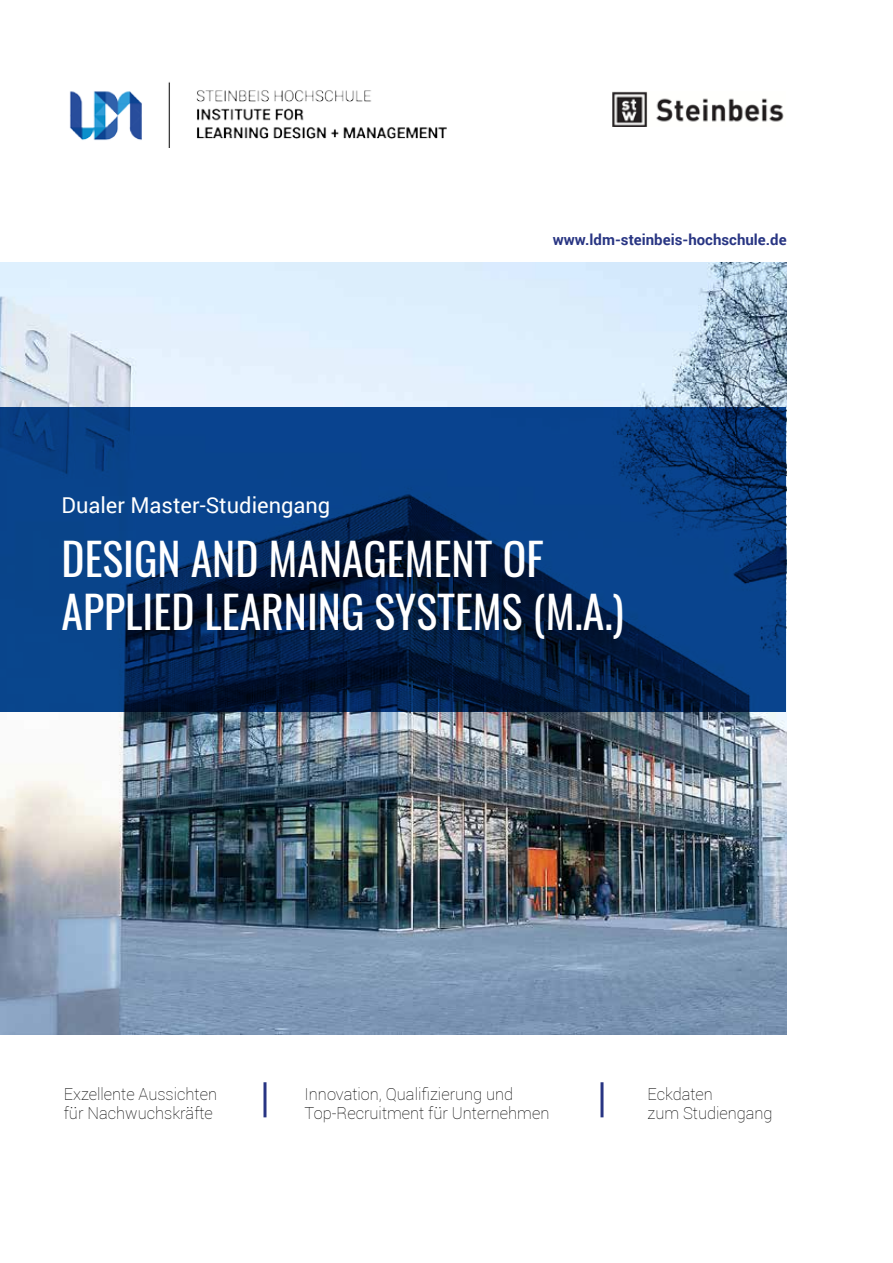
<style>
.page{position:relative;width:893px;height:1263px;background:#fff}
.page>*{position:absolute;margin:0;border:0;box-sizing:border-box;transform-origin:0 0}
.t1{font:43.8px/52.5px "Oswald";color:#fff}
.t2{font:21.9px "Roboto";color:#fff}
.t3{font:100 16.5px/19.8px "Roboto";color:#000}
.t4{font:700 15px "Roboto";color:#283583}
</style>
<div class="page">
<img style="left:69px;top:82px;width:378px;height:65px">
<img style="left:612px;top:92px;width:172px;height:35px">
<img style="left:0;top:263px;width:787px;height:771px">
<svg style="left:0;top:407px;width:786px;height:305px;background:#06326d"></svg>
<hr style="left:263px;top:1082px;width:3px;height:35px;background:#283583">
<hr style="left:600px;top:1082px;width:3px;height:35px;background:#283583">
<h2 class="t2" style="left:62px;top:490px;width:270px">Dualer Master-Studiengang</h2>
<p class="t4" style="left:553px;top:229px;width:235px">www.ldm-steinbeis-hochschule.de</p>
<h1 class="t1" style="left:62px;top:529px;width:564px">DESIGN AND MANAGEMENT OF<br>APPLIED LEARNING SYSTEMS (M.A.)</h1>
<p class="t3" style="left:64px;top:1083px;width:155px">Exzellente Aussichten für Nachwuchskräfte</p>
<p class="t3" style="left:305px;top:1083px;width:246px">Innovation, Qualifizierung und<br>Top-Recruitment für Unternehmen</p>
<p class="t3" style="left:647px;top:1083px;width:127px">Eckdaten<br>zum Studiengang</p>
</div>
